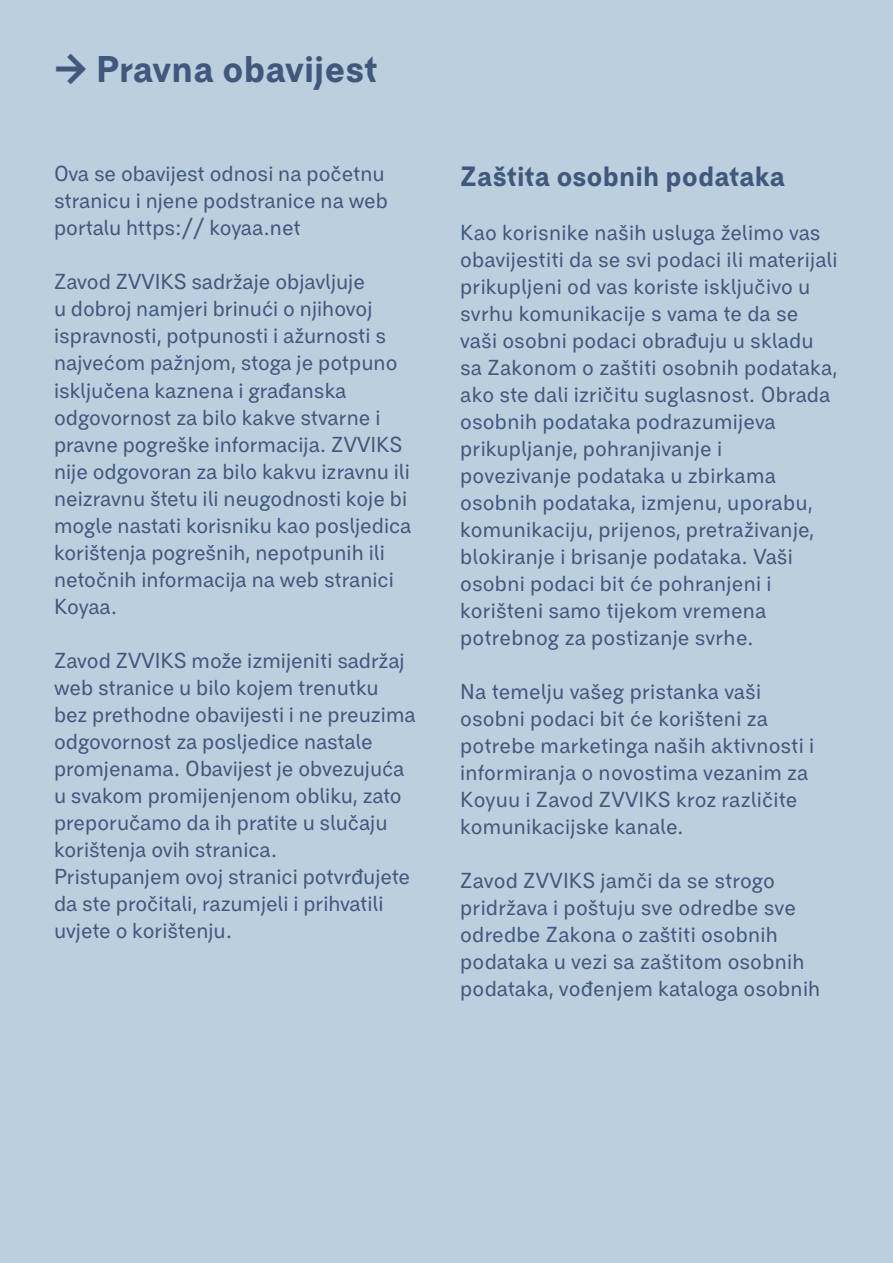
<style>
.page{position:relative;width:893px;height:1263px;background:#bccfdf}
.page>*{position:absolute;margin:0;border:0;box-sizing:border-box;transform-origin:0 0}
.t1{font:700 36px "BC Falster Grotesk RB";letter-spacing:-.01em;color:#40587c}
.t2{font:700 27px "BC Falster Grotesk RB";color:#40587c}
.t3{font:21px/27px "BC Falster Grotesk RB";color:#40587c}
</style>
<div class="page">
<h1 class="t1" style="left:54px;top:46px;width:325px">→ Pravna obavijest</h1>
<p class="t3" style="left:54px;top:160px;width:336px">Ova se obavijest odnosi na početnu stranicu i njene podstranice na web portalu https:// koyaa.net</p>
<p class="t3" style="left:54px;top:268px;width:359px">Zavod ZVVIKS sadržaje objavljuje<br>u dobroj namjeri brinući o njihovoj ispravnosti, potpunosti i ažurnosti s najvećom pažnjom, stoga je potpuno isključena kaznena i građanska odgovornost za bilo kakve stvarne i pravne pogreške informacija. ZVVIKS nije odgovoran za bilo kakvu izravnu ili neizravnu štetu ili neugodnosti koje bi mogle nastati korisniku kao posljedica korištenja pogrešnih, nepotpunih ili netočnih informacija na web stranici Koyaa.</p>
<p class="t3" style="left:54px;top:646px;width:363px">Zavod ZVVIKS može izmijeniti sadržaj web stranice u bilo kojem trenutku bez prethodne obavijesti i ne preuzima odgovornost za posljedice nastale promjenama. Obavijest je obvezujuća u svakom promijenjenom obliku, zato preporučamo da ih pratite u slučaju korištenja ovih stranica.<br>Pristupanjem ovoj stranici potvrđujete da ste pročitali, razumjeli i prihvatili uvjete o korištenju.</p>
<p class="t2" style="left:460px;top:159px;width:326px">Zaštita osobnih podataka</p>
<p class="t3" style="left:460px;top:219px;width:379px">Kao korisnike naših usluga želimo vas obavijestiti da se svi podaci ili materijali prikupljeni od vas koriste isključivo u svrhu komunikacije s vama te da se vaši osobni podaci obrađuju u skladu sa Zakonom o zaštiti osobnih podataka, ako ste dali izričitu suglasnost. Obrada osobnih podataka podrazumijeva prikupljanje, pohranjivanje i povezivanje podataka u zbirkama osobnih podataka, izmjenu, uporabu, komunikaciju, prijenos, pretraživanje, blokiranje i brisanje podataka. Vaši osobni podaci bit će pohranjeni i korišteni samo tijekom vremena potrebnog za postizanje svrhe.</p>
<p class="t3" style="left:460px;top:678px;width:355px">Na temelju vašeg pristanka vaši osobni podaci bit će korišteni za potrebe marketinga naših aktivnosti i informiranja o novostima vezanim za Koyuu i Zavod ZVVIKS kroz različite komunikacijske kanale.</p>
<p class="t3" style="left:460px;top:867px;width:362px">Zavod ZVVIKS jamči da se strogo pridržava i poštuju sve odredbe sve odredbe Zakona o zaštiti osobnih podataka u vezi sa zaštitom osobnih podataka, vođenjem kataloga osobnih</p>
</div>
